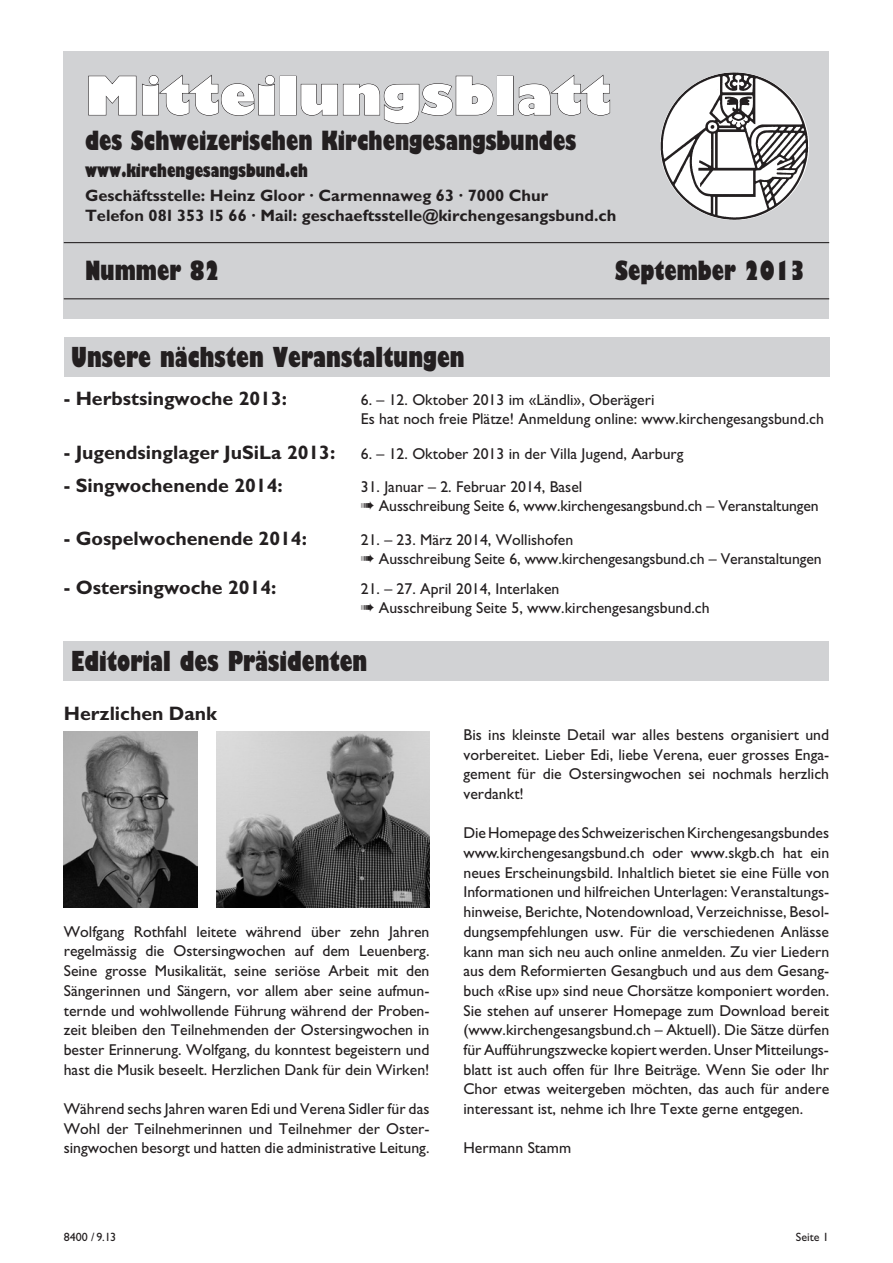
<style>
.page{position:relative;width:893px;height:1263px;background:#fff}
.page>*{position:absolute;margin:0;border:0;box-sizing:border-box;transform-origin:0 0}
.t1{font:800 51.9px "Gill Sans";color:#fff}
.t2{font:800 condensed 27px "Gill Sans";color:#231f20}
.t3{font:800 condensed 25.95px "Gill Sans";color:#231f20}
.t4{font:700 19.5px "Gill Sans";color:#231f20}
.t5{font:800 condensed 18px "Gill Sans";color:#231f20}
.t6{font:700 16.5px/19.5px "Gill Sans";color:#231f20}
.t7{font:15.75px/19.6px "Gill Sans";color:#231f20}
.t8{font:12px "Gill Sans";color:#231f20}
</style>
<div class="page">
<div style="left:64px;top:51px;width:765px;height:268px;background:#d1d2d4"></div>
<hr style="left:64px;top:242px;width:765px;height:1px;background:#231f20">
<hr style="left:64px;top:298px;width:765px;height:1px;background:#231f20">
<svg style="left:88px;top:74px;width:187px;height:42px"></svg>
<div style="left:280px;top:76px;width:16px;height:39px;border:1px solid #231f20"></div>
<svg style="left:301px;top:76px;width:193px;height:48px"></svg>
<div style="left:497px;top:76px;width:16px;height:39px;border:1px solid #231f20"></div>
<svg style="left:518px;top:74px;width:92px;height:42px"></svg>
<img style="left:660px;top:72px;width:149px;height:148px">
<div style="left:64px;top:337px;width:765px;height:40px;background:#d1d2d4"></div>
<div style="left:64px;top:641px;width:765px;height:40px;background:#d1d2d4"></div>
<img style="left:64px;top:731px;width:134px;height:177px">
<img style="left:217px;top:731px;width:212px;height:177px">
<h1 class="t1" style="left:85px;top:63px;width:528px">Mitteilungsblatt</h1>
<h3 class="t3" style="left:85px;top:125px;width:493px">des Schweizerischen Kirchengesangsbundes</h3>
<p class="t5" style="left:85px;top:160px;width:225px">www.kirchengesangsbund.ch</p>
<p class="t6" style="left:85px;top:186px;width:533px">Geschäftsstelle: Heinz Gloor · Carmennaweg 63 · 7000 Chur<br>Telefon 081 353 15 66 · Mail: geschaeftsstelle@kirchengesangsbund.ch</p>
<h3 class="t3" style="left:85px;top:254px;width:136px">Nummer 82</h3>
<h3 class="t3" style="left:615px;top:254px;width:191px">September 2013</h3>
<h2 class="t2" style="left:71px;top:340px;width:395px">Unsere nächsten Veranstaltungen</h2>
<p class="t4" style="left:64px;top:387px;width:225px">- Herbstsingwoche 2013:</p>
<p class="t7" style="left:361px;top:391px;width:465px;line-height:18.9px">6. – 12. Oktober 2013 im «Ländli», Oberägeri<br>Es hat noch freie Plätze! Anmeldung online: www.kirchengesangsbund.ch</p>
<p class="t4" style="left:64px;top:441px;width:273px">- Jugendsinglager JuSiLa 2013:</p>
<p class="t7" style="left:361px;top:444px;width:324px">6. – 12. Oktober 2013 in der Villa Jugend, Aarburg</p>
<p class="t4" style="left:64px;top:474px;width:221px">- Singwochenende 2014:</p>
<p class="t7" style="left:361px;top:477px;width:459px;line-height:18.9px">31. Januar – 2. Februar 2014, Basel<br>➠ Ausschreibung Seite 6, www.kirchengesangsbund.ch – Veranstaltungen</p>
<p class="t4" style="left:64px;top:527px;width:245px">- Gospelwochenende 2014:</p>
<p class="t7" style="left:361px;top:530px;width:462px;line-height:18.9px">21. – 23. März 2014, Wollishofen<br>➠ Ausschreibung Seite 6, www.kirchengesangsbund.ch – Veranstaltungen</p>
<p class="t4" style="left:64px;top:576px;width:214px">- Ostersingwoche 2014:</p>
<p class="t7" style="left:361px;top:579px;width:350px;line-height:18.9px">21. – 27. April 2014, Interlaken<br>➠ Ausschreibung Seite 5, www.kirchengesangsbund.ch</p>
<h2 class="t2" style="left:71px;top:644px;width:298px">Editorial des Präsidenten</h2>
<p class="t4" style="left:64px;top:702px;width:155px">Herzlichen Dank</p>
<p class="t7" style="left:64px;top:922px;width:367px;text-align:justify">Wolfgang Rothfahl leitete während über zehn Jahren regelmässig die Ostersingwochen auf dem Leuenberg.<br>Seine grosse Musikalität, seine seriöse Arbeit mit den Sängerinnen und Sängern, vor allem aber seine aufmun&shy;ternde und wohlwollende Führung während der Proben&shy;zeit bleiben den Teilnehmenden der Ostersingwochen in bester Erinnerung. Wolfgang, du konntest begeistern und hast die Musik beseelt. Herzlichen Dank für dein Wirken!</p>
<p class="t7" style="left:64px;top:1099px;width:367px;text-align:justify">Während sechs Jahren waren Edi und Verena Sidler für das Wohl der Teilnehmerinnen und Teilnehmer der Oster&shy;singwochen besorgt und hatten die administrative Leitung.</p>
<p class="t7" style="left:463px;top:725px;width:367px;text-align:justify">Bis ins kleinste Detail war alles bestens organisiert und vorbereitet. Lieber Edi, liebe Verena, euer grosses Enga&shy;gement für die Ostersingwochen sei nochmals herzlich verdankt!</p>
<p class="t7" style="left:463px;top:823px;width:367px;text-align:justify">Die Homepage des Schweizerischen Kirchengesangsbundes www.kirchengesangsbund.ch oder www.skgb.ch hat ein neues Erscheinungsbild. Inhaltlich bietet sie eine Fülle von Informationen und hilfreichen Unterlagen: Veranstaltungs&shy;hinweise, Berichte, Notendownload, Verzeichnisse, Besol&shy;dungsempfehlungen usw. Für die verschiedenen Anlässe kann man sich neu auch online anmelden. Zu vier Liedern aus dem Reformierten Gesangbuch und aus dem Gesang&shy;buch «Rise up» sind neue Chorsätze komponiert worden.<br>Sie stehen auf unserer Homepage zum Download bereit (www.kirchengesangsbund.ch – Aktuell). Die Sätze dürfen für Aufführungszwecke kopiert werden. Unser Mitteilungs&shy;blatt ist auch offen für Ihre Beiträge. Wenn Sie oder Ihr Chor etwas weitergeben möchten, das auch für andere interessant ist, nehme ich Ihre Texte gerne entgegen.</p>
<p class="t7" style="left:463px;top:1138px;width:109px">Hermann Stamm</p>
<p class="t8" style="left:64px;top:1230px;width:54px">8400 / 9.13</p>
<p class="t8" style="left:796px;top:1230px;width:34px">Seite 1</p>
</div>
